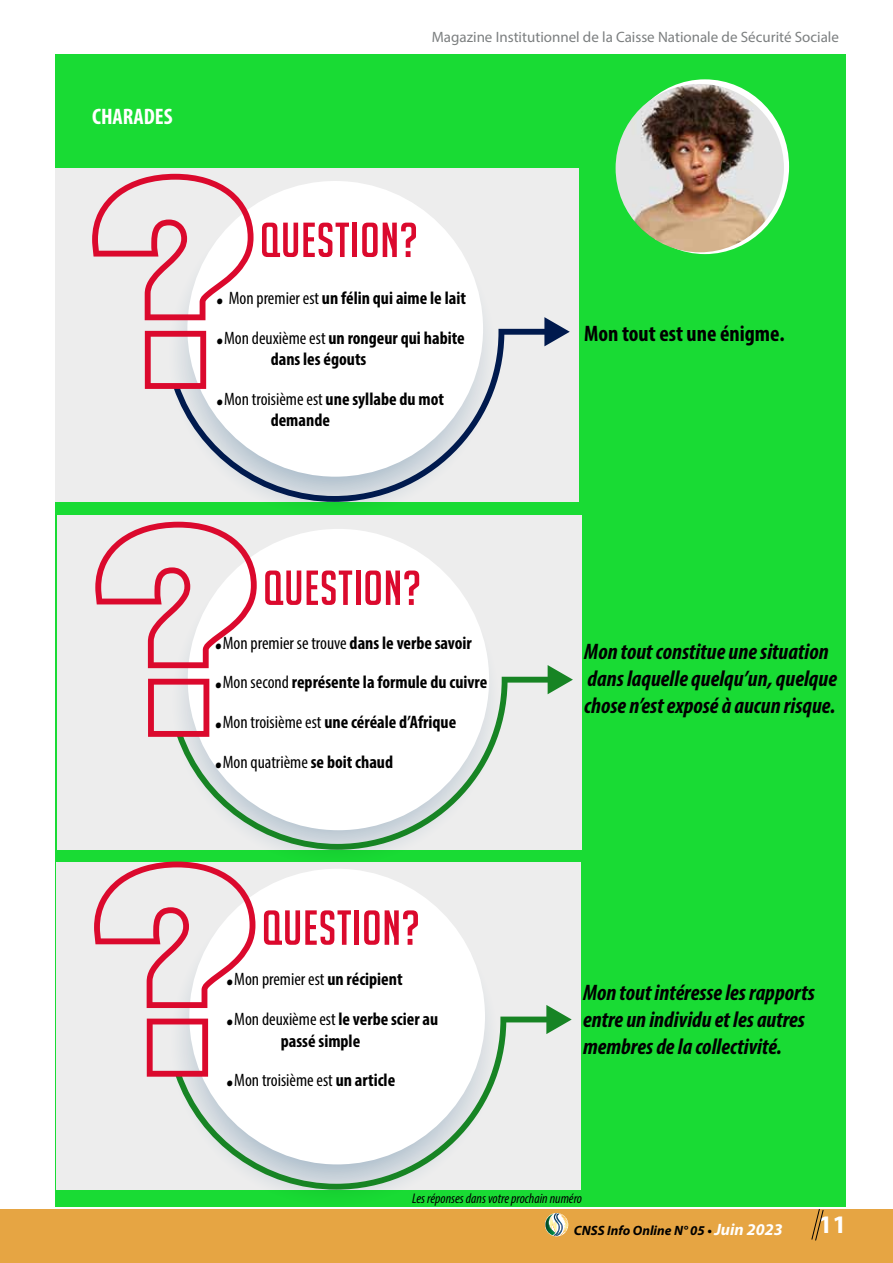
<style>
.page{position:relative;width:893px;height:1263px;background:#fff}
.page>*{position:absolute;margin:0;border:0;box-sizing:border-box;transform-origin:0 0}
.t1{font:700 25.35px "Myriad Pro";color:#fff}
.t2{font:italic 700 condensed 22.5px/27px "Myriad Pro";color:#000}
.t3{font:700 condensed 22.5px "Myriad Pro";color:#000}
.t4{font:700 condensed 22.5px "Myriad Pro";color:#fff}
.t5{font:700 condensed 18px/39.6px "Myriad Pro";color:#000}
.t6{font:condensed 18px/39.6px "Myriad Pro";color:#000}
.t7{font:15px "Myriad Pro";color:#7c7f80}
.t8{font:italic condensed 13.95px "Myriad Pro";color:#000}
.t9{font:italic 700 13.5px "Myriad Pro";color:#000}
.s1{font-style:italic;font-size:33px}
.s2{font-weight:400}
.s3{font-weight:700;font-style:italic;font-size:33px}
.s4{font-weight:700}
.s5{font-size:16.5px;color:#fff}
</style>
<div class="page">
<div style="left:0;top:1209px;width:893px;height:54px;background:#e6a543"></div>
<svg style="left:545px;top:1213px;width:23px;height:23px"></svg>
<svg style="left:811px;top:1209px;width:13px;height:32px"></svg>
<div style="left:55px;top:54px;width:791px;height:1152px;background:#19db34"></div>
<div style="left:55px;top:168px;width:524px;height:334px;background:#ededed"></div>
<div style="left:187px;top:181px;width:296px;height:296px;background:#fff;border-radius:50%"></div>
<svg style="left:173px;top:329px;width:372px;height:173px"></svg>
<svg style="left:544px;top:317px;width:26px;height:29px"></svg>
<svg style="left:92px;top:174px;width:162px;height:146px"></svg>
<svg style="left:145px;top:331px;width:61px;height:58px"></svg>
<svg style="left:262px;top:223px;width:87px;height:34px"></svg>
<hr style="left:353px;top:223px;width:4px;height:34px;background:#db092d">
<svg style="left:362px;top:223px;width:54px;height:34px"></svg>
<div style="left:58px;top:516px;width:524px;height:334px;background:#ededed"></div>
<div style="left:188px;top:529px;width:301px;height:301px;background:#fff;border-radius:50%"></div>
<svg style="left:177px;top:677px;width:371px;height:173px"></svg>
<svg style="left:548px;top:665px;width:25px;height:29px"></svg>
<svg style="left:95px;top:522px;width:162px;height:146px"></svg>
<svg style="left:148px;top:679px;width:61px;height:58px"></svg>
<svg style="left:265px;top:570px;width:36px;height:35px"></svg>
<svg style="left:307px;top:570px;width:45px;height:35px"></svg>
<hr style="left:356px;top:570px;width:4px;height:35px;background:#db092d">
<svg style="left:365px;top:570px;width:54px;height:35px"></svg>
<div style="left:56px;top:861px;width:525px;height:328px;background:#ededed"></div>
<div style="left:189px;top:869px;width:296px;height:295px;background:#fff;border-radius:50%"></div>
<svg style="left:176px;top:1016px;width:370px;height:173px"></svg>
<svg style="left:546px;top:1005px;width:26px;height:29px"></svg>
<svg style="left:94px;top:861px;width:161px;height:147px"></svg>
<svg style="left:147px;top:1018px;width:61px;height:59px"></svg>
<svg style="left:264px;top:910px;width:87px;height:35px"></svg>
<div style="left:354px;top:910px;width:5px;height:35px;background:#db092d"></div>
<svg style="left:364px;top:910px;width:54px;height:35px"></svg>
<svg style="left:621px;top:79px;width:168px;height:175px;background:#f3fbf3"></svg>
<img style="left:616px;top:84px;width:168px;height:168px;border-radius:84px">
<p class="t4" style="left:92px;top:102px;width:82px">CHARADES</p>
<p class="t7" style="left:432px;top:28px;width:409px">Magazine Institutionnel de la Caisse Nationale de Sécurité Sociale</p>
<p class="t5" style="left:217px;top:278px;width:251px"><span class="s1">.</span> <span class="s2">Mon premier est</span> un félin qui aime le lait <span class="s1">.</span><span class="s2">Mon deuxième est</span> un rongeur qui habite</p>
<p class="t5" style="left:217px;top:339px;width:229px;text-indent:54px">dans les égouts<br><span class="s1">.</span><span class="s2">Mon troisième est</span> une syllabe du mot</p>
<p class="t5" style="left:271px;top:400px;width:61px">demande</p>
<p class="t3" style="left:584px;top:319px;width:202px">Mon tout est une énigme.</p>
<p class="t5" style="left:215px;top:623px;width:273px"><span class="s1">.</span><span class="s2">Mon premier se trouve</span> dans le verbe savoir <span class="s1">.</span><span class="s2">Mon second</span> représente la formule du cuivre</p>
<p class="t5" style="left:215px;top:702px;width:242px"><span class="s1">.</span><span class="s2">Mon troisième est</span> une céréale d’Afrique <span class="s1">.</span><span class="s2">Mon quatrième</span> se boit chaud</p>
<p class="t6" style="left:227px;top:959px;width:213px"><span class="s3">.</span>Mon premier est <span class="s4">un récipient </span><span class="s3">.</span>Mon deuxième est <span class="s4">le verbe scier au</span></p>
<p class="t5" style="left:227px;top:1020px;width:170px;text-indent:54px">passé simple <span class="s1">.</span><span class="s2">Mon troisième est</span> un article</p>
<p class="t2" style="left:584px;top:637px;width:254px">Mon tout constitue une situation dans laquelle quelqu’un, quelque chose n’est exposé à aucun risque.</p>
<p class="t2" style="left:583px;top:979px;width:233px">Mon tout intéresse les rapports entre un individu et les autres membres de la collectivité.</p>
<p class="t8" style="left:412px;top:1189px;width:171px">Les réponses dans votre prochain numéro</p>
<p class="t9" style="left:574px;top:1222px;width:210px">CNSS Info Online N° 05 • <span class="s5">Juin 2023</span></p>
<h1 class="t1" style="left:818px;top:1208px;width:30px">11</h1>
</div>
